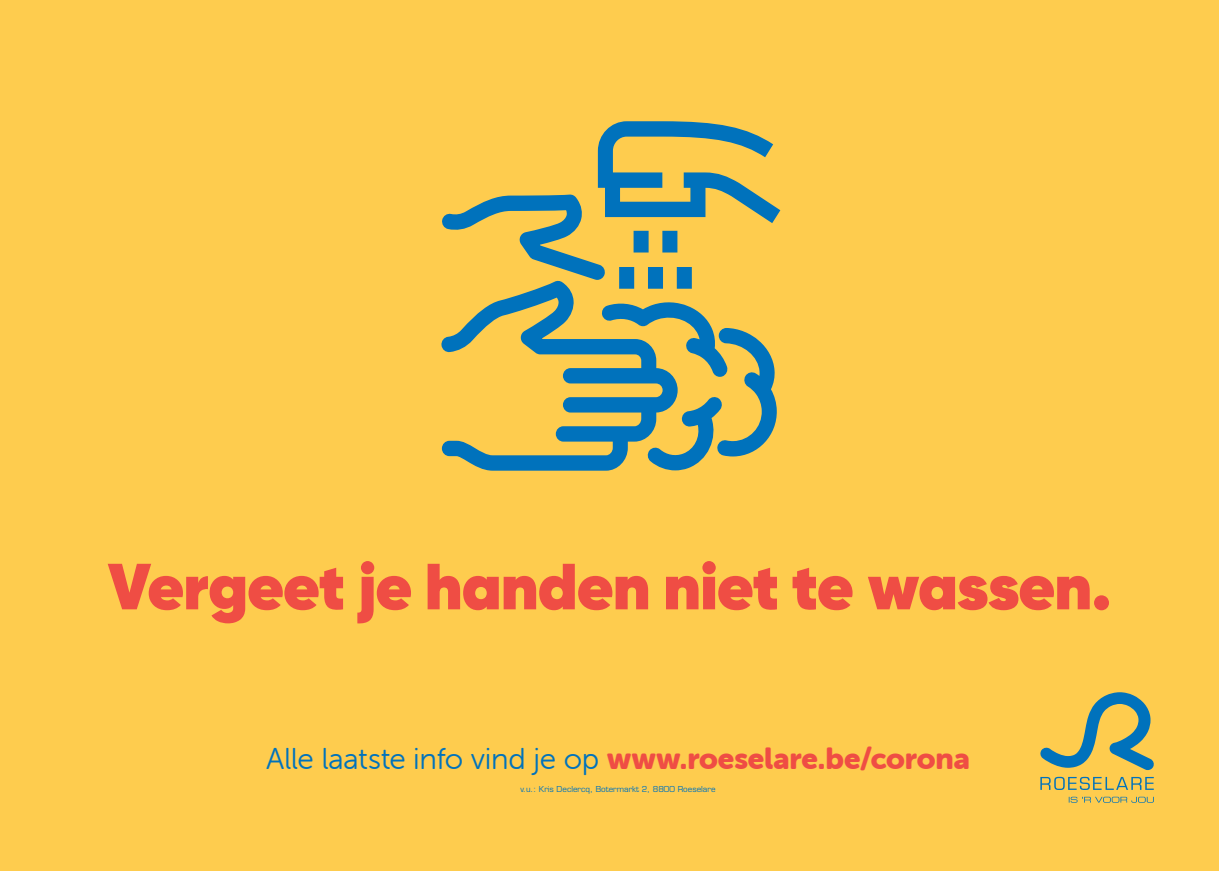
<style>
.page{position:relative;width:1219px;height:871px;background:#fff}
.page>*{position:absolute;margin:0;border:0;box-sizing:border-box;transform-origin:0 0}
.t1{font:800 65px "Gilroy";letter-spacing:-.01em;color:#ef4d44}
.t2{font:30px "Museo Sans Rounded 300";letter-spacing:-.01em;color:#0072bc}
.t3{font:8px "Eurostile LT Std";color:#0072bc}
.s1{font-family:"Museo Sans Rounded 900";color:#ef4d44}
</style>
<div class="page">
<div style="left:0;top:0;width:1219px;height:870px;background:#fecc4e"></div>
<svg style="left:1040px;top:692px;width:114px;height:77px"></svg>
<svg style="left:1069px;top:796px;width:85px;height:6px"></svg>
<svg style="left:1040px;top:776px;width:114px;height:13px"></svg>
<svg style="left:678px;top:303px;width:99px;height:167px"></svg>
<svg style="left:678px;top:267px;width:14px;height:21px"></svg>
<svg style="left:441px;top:194px;width:237px;height:276px"></svg>
<svg style="left:598px;top:121px;width:182px;height:102px"></svg>
<h1 class="t1" style="left:108px;top:544px;width:1005px">Vergeet je handen niet te wassen.</h1>
<p class="t2" style="left:266px;top:742px;width:705px">Alle laatste info vind je op <span class="s1">www.roeselare.be/corona</span></p>
<p class="t3" style="left:520px;top:784px;width:197px">v.u.: Kris Declercq, Botermarkt 2, 8800 Roeselare</p>
</div>
